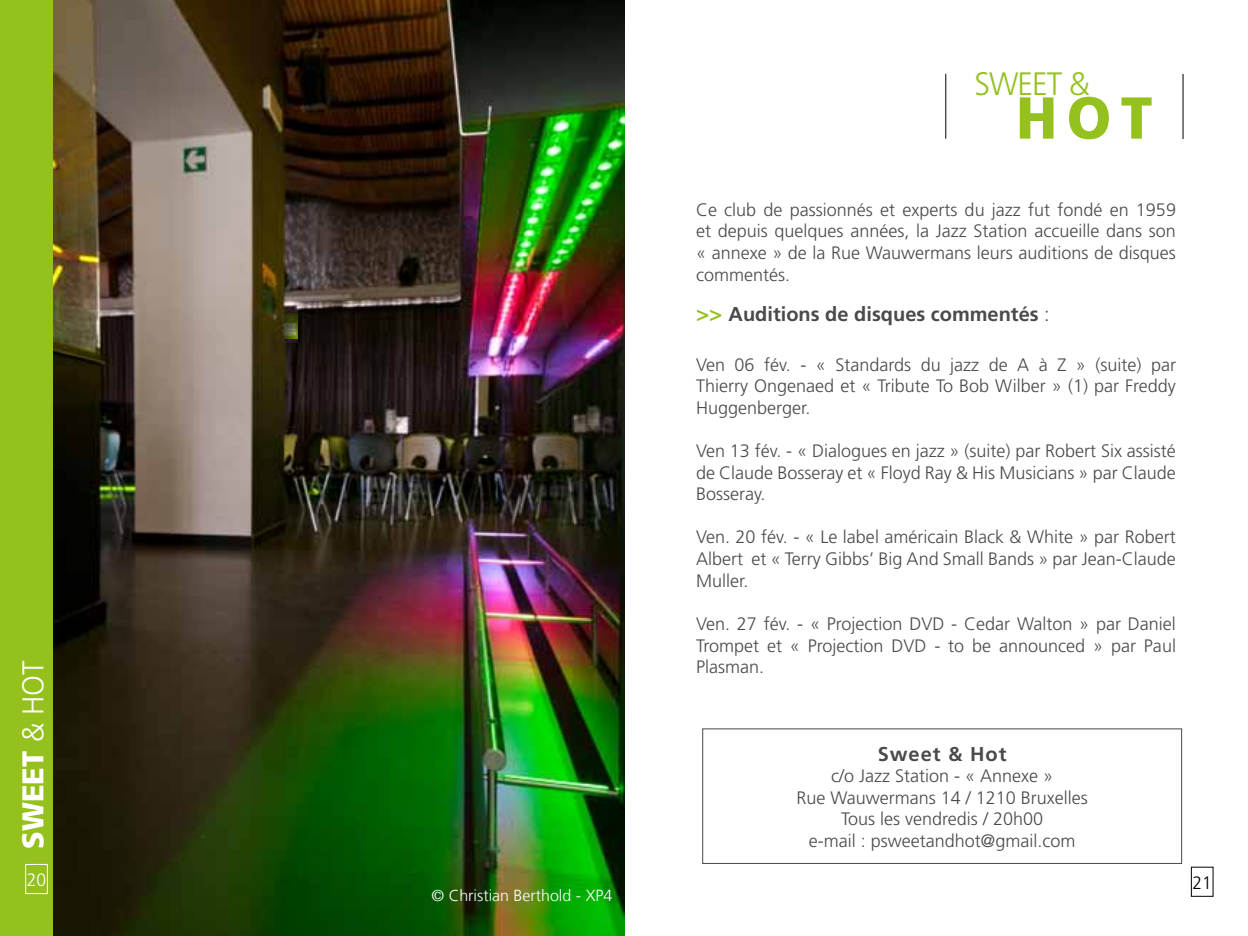
<style>
.page{position:relative;width:1248px;height:936px;background:#fff}
.page>*{position:absolute;margin:0;border:0;box-sizing:border-box;transform-origin:0 0}
.t1{font:900 59px "Frutiger";color:#95c11f;scale:.96 1}
.t2{font:300 32.4px "Frutiger";letter-spacing:-.03em;color:#95c11f;scale:.96 1}
.t3{font:900 30px "Frutiger";color:#fff;scale:.96 1}
.t4{font:700 20px "Frutiger";color:#4a4a49}
.t5{font:300 18px/21.6px "Frutiger";color:#4a4a49;text-align:justify}
.t6{font:300 18px "Frutiger";color:#fff;scale:.96 1}
.t7{font:300 18px "Frutiger";color:#020203;scale:.96 1}
.t8{font:300 16px "Frutiger LT";color:#fff}
.s1{font-weight:300}
.s2{font-size:22px;color:#95c11f}
</style>
<div class="page">
<img style="left:53px;top:0;width:571px;height:935px">
<div style="left:0;top:0;width:53px;height:935px;background:#95c11f"></div>
<div style="left:25px;top:863px;width:23px;height:31px;border:1px solid #fff"></div>
<hr style="left:945px;top:74px;width:1px;height:65px;background:#000">
<hr style="left:1182px;top:74px;width:1px;height:65px;background:#000">
<div style="left:1190px;top:866px;width:23px;height:30px;border:1px solid #020203"></div>
<div style="left:284px;top:312px;width:14px;height:28px;background:#000;opacity:.75"></div>
<h3 class="t3" style="left:15px;top:849px;width:198px;rotate:-90deg">SWEET <span class="s1">&amp; HOT</span></h3>
<p class="t6" style="left:27px;top:869px;width:22px">20</p>
<p class="t8" style="left:431px;top:886px;width:182px">© Christian Berthold - XP4</p>
<h2 class="t2" style="left:974px;top:66px;width:122px">SWEET &amp;</h2>
<h1 class="t1" style="left:1016px;top:82px;width:143px">HOT</h1>
<p class="t5" style="left:696px;top:199px;width:481px">Ce club de passionnés et experts du jazz fut fondé en 1959 et depuis quelques années, la Jazz Station accueille dans son « annexe » de la Rue Wauwermans leurs auditions de disques commentés.</p>
<p class="t4" style="left:696px;top:302px;width:355px"><span class="s2">&gt;&gt;</span> Auditions de disques commentés <span class="s1">:</span></p>
<p class="t5" style="left:696px;top:354px;width:481px">Ven 06 fév. - « Standards du jazz de A à Z » (suite) par Thierry Ongenaed et « Tribute To Bob Wilber » (1) par Freddy Huggenberger.</p>
<p class="t5" style="left:696px;top:440px;width:481px">Ven 13 fév. - « Dialogues en jazz » (suite) par Robert Six assisté de Claude Bosseray et « Floyd Ray &amp; His Musicians » par Claude Bosseray.</p>
<p class="t5" style="left:696px;top:526px;width:481px">Ven. 20 fév. - « Le label américain Black &amp; White » par Robert Albert et « Terry Gibbs’ Big And Small Bands » par Jean-Claude Muller.</p>
<p class="t5" style="left:696px;top:613px;width:481px">Ven. 27 fév. - « Projection DVD - Cedar Walton » par Daniel Trompet et « Projection DVD - to be announced » par Paul Plasman.</p>
<p class="t4" style="left:877px;top:741px;width:130px">Sweet &amp; Hot</p>
<p class="t5" style="left:796px;top:765px;width:293px;text-align:center">c/o Jazz Station - « Annexe »<br>Rue Wauwermans 14 / 1210 Bruxelles<br>Tous les vendredis / 20h00<br>e-mail : psweetandhot@gmail.com</p>
<p class="t7" style="left:1192px;top:872px;width:22px">21</p>
</div>
